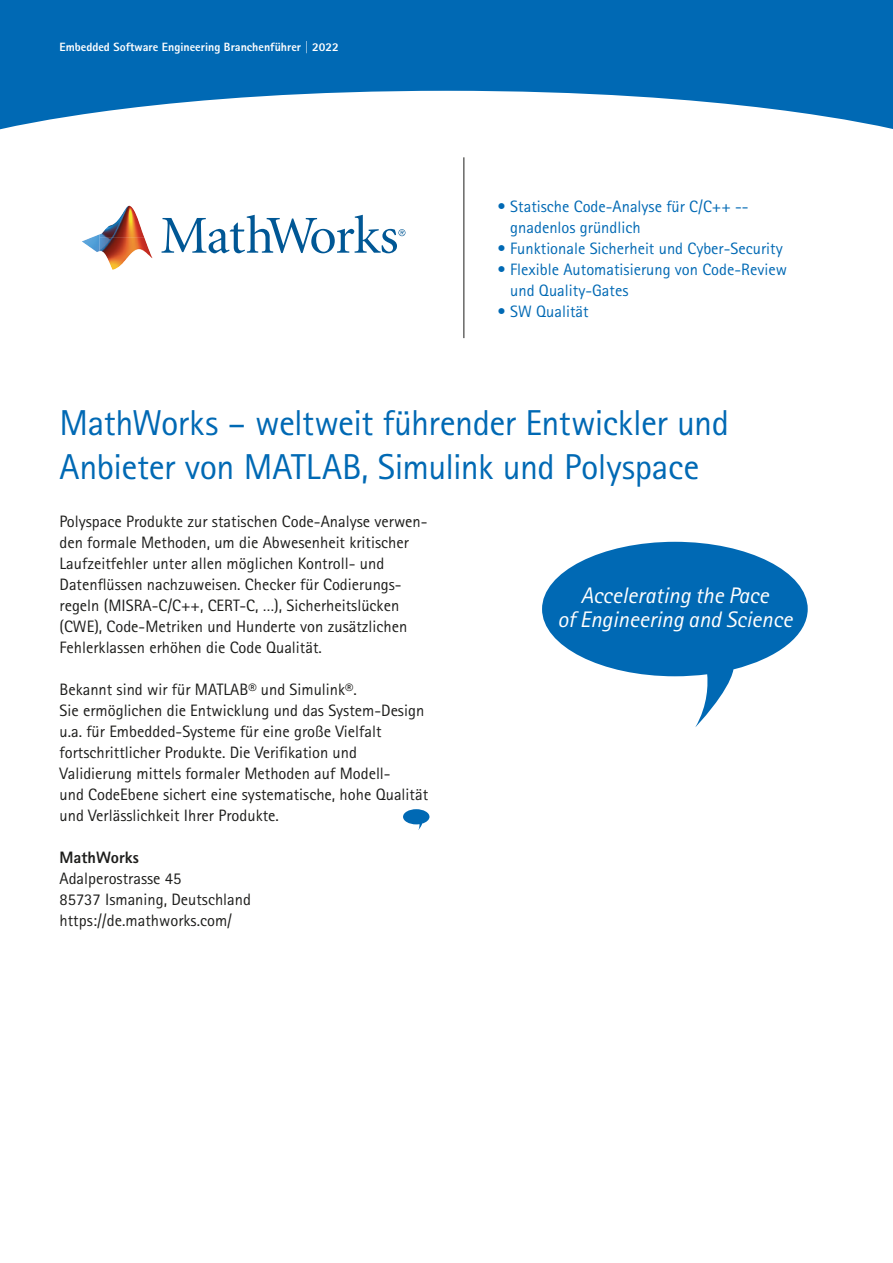
<style>
.page{position:relative;width:893px;height:1263px;background:#fff}
.page>*{position:absolute;margin:0;border:0;box-sizing:border-box;transform-origin:0 0}
.t1{font:36px/43.5px "Rotis Sans Serif Std";letter-spacing:-.015em;color:#0069b4}
.t2{font:italic 22.5px/24px "Rotis Sans Serif Std";color:#fff;text-align:center}
.t3{font:16.5px/21px "Rotis Sans Serif Std";color:#1d1d1b}
.t4{font:16.5px/21px "Rotis Sans Serif Std";color:#0069b4}
.t5{font:800 16.5px "Rotis Sans Serif Std";color:#1d1d1b}
.t6{font:800 12px "Rotis Sans Serif Std";color:#fff}
</style>
<div class="page">
<svg style="left:0;top:0;width:893px;height:130px;fill:#0069b4"></svg>
<svg style="left:403px;top:809px;width:26px;height:21px"></svg>
<hr style="left:463px;top:157px;width:1px;height:181px;background:#1d1d1b">
<img style="left:99px;top:206px;width:45px;height:32px">
<img style="left:82px;top:234px;width:17px;height:18px">
<img style="left:99px;top:238px;width:54px;height:32px">
<svg style="left:162px;top:215px;width:243px;height:38px"></svg>
<svg style="left:542px;top:542px;width:266px;height:185px;fill:#0069b4"></svg>
<p class="t6" style="left:60px;top:39px;width:281px">Embedded Software Engineering Branchenführer | 2022</p>
<p class="t4" style="left:510px;top:196px;width:240px;text-indent:-13px">• Statische Code-Analyse für C/C++ -- gnadenlos gründlich</p>
<p class="t4" style="left:497px;top:238px;width:287px">• Funktionale Sicherheit und Cyber-Security</p>
<p class="t4" style="left:510px;top:259px;width:278px;text-indent:-13px">• Flexible Automatisierung von Code-Review und Quality-Gates</p>
<p class="t4" style="left:497px;top:301px;width:93px">• SW Qualität</p>
<h1 class="t1" style="left:60px;top:401px;width:671px">MathWorks – weltweit führender Entwickler und<br>Anbieter von MATLAB, Simulink und Polyspace</h1>
<p class="t3" style="left:60px;top:511px;width:370px">Polyspace Produkte zur statischen Code-Analyse verwen&shy;den formale Methoden, um die Abwesenheit kritischer Laufzeitfehler unter allen möglichen Kontroll- und Datenflüssen nachzuweisen. Checker für Codierungs&shy;regeln (MISRA-C/C++, CERT-C, …), Sicherheitslücken (CWE), Code-Metriken und Hunderte von zusätzlichen Fehlerklassen erhöhen die Code Qualität.</p>
<p class="t3" style="left:60px;top:679px;width:370px">Bekannt sind wir für MATLAB® und Simulink®.<br>Sie ermöglichen die Entwicklung und das System-Design u.a. für Embedded-Systeme für eine große Vielfalt fortschrittlicher Produkte. Die Verifikation und Validierung mittels formaler Methoden auf Modell-<br>und CodeEbene sichert eine systematische, hohe Qualität und Verlässlichkeit Ihrer Produkte.</p>
<p class="t5" style="left:60px;top:847px;width:81px">MathWorks</p>
<p class="t3" style="left:60px;top:868px;width:193px">Adalperostrasse 45<br>85737 Ismaning, Deutschland https://de.mathworks.com/</p>
<h2 class="t2" style="left:557px;top:584px;width:236px">Accelerating the Pace<br>of Engineering and Science</h2>
</div>
